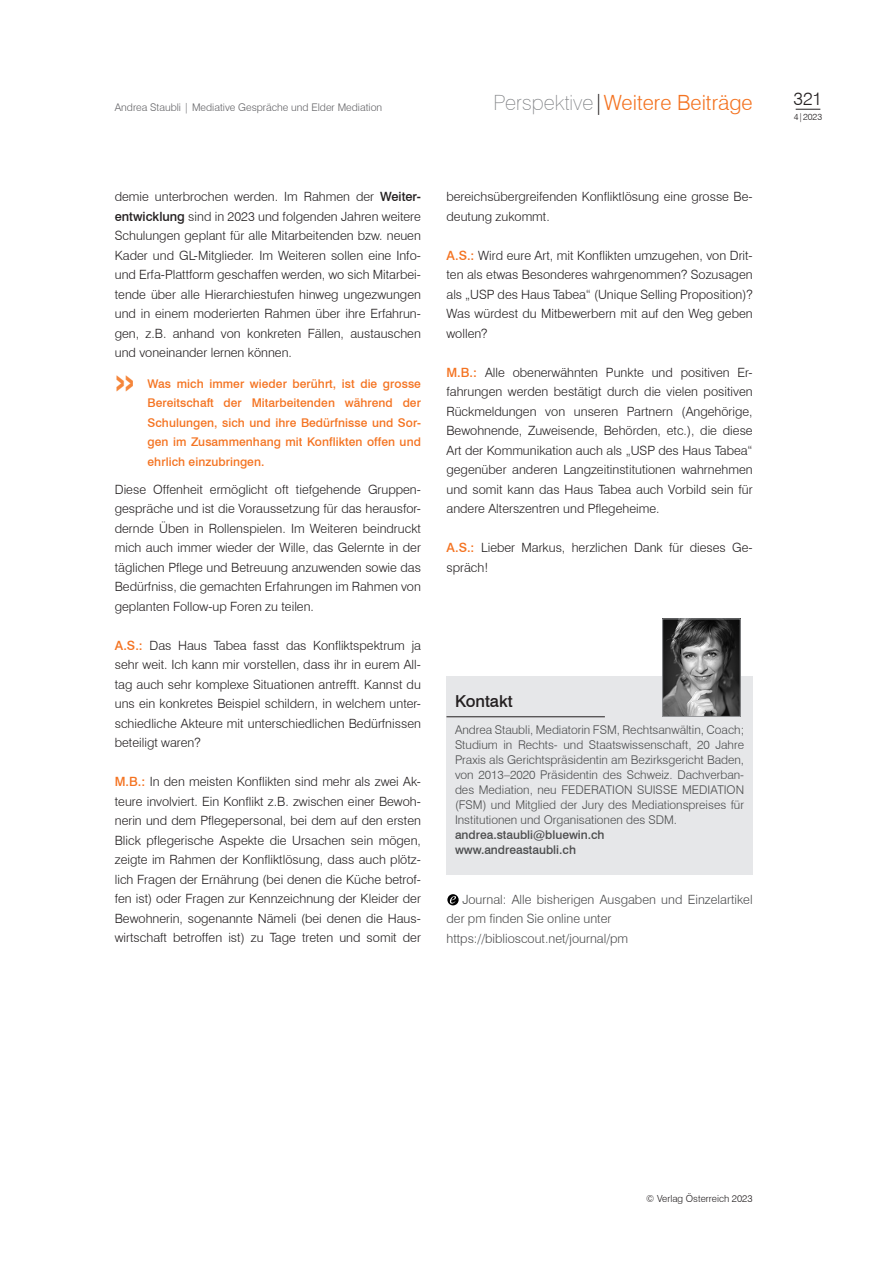
<style>
.page{position:relative;width:893px;height:1263px;background:#fff}
.page>*{position:absolute;margin:0;border:0;box-sizing:border-box;transform-origin:0 0}
.t1{font:500 45px "Swiss 721 BT";color:#f5863b}
.t2{font:300 21px "Swiss 721 BT";color:#f47321}
.t3{font:300 18px "Swiss 721 BT";color:#231f20}
.t4{font:500 16.5px "Swiss 721 BT";color:#231f20}
.t5{font:300 12.75px/19.5px "Swiss 721 BT";color:#231f20;text-align:justify}
.t6{font:300 12.75px/19.5px "Swiss 721 BT";color:#4b4c4d}
.t7{font:300 12px/15px "Swiss 721 BT";color:#4b4c4d;text-align:justify}
.t8{font:500 12px/19.5px "Swiss 721 BT";letter-spacing:.005em;color:#f47321;text-align:justify}
.t9{font:500 12px "Swiss 721 BT";color:#4b4c4d}
.t10{font:300 10.5px "Swiss 721 BT";color:#636366}
.t11{font:300 9.75px "Swiss 721 BT";color:#231f20}
.t12{font:300 9px "Swiss 721 BT";color:#231f20}
.s1{font-weight:100;color:#808285}
.s2{color:#231f20}
.s3{font-weight:500}
.s4{font-weight:500;color:#f47321}
</style>
<div class="page">
<svg style="left:796px;top:109px;width:24px;height:1px"></svg>
<div style="left:446px;top:676px;width:307px;height:198px;background:#e6e7e9"></div>
<hr style="left:446px;top:716px;width:159px;height:1px;background:#231f20">
<svg style="left:447px;top:894px;width:12px;height:11px"></svg>
<svg style="left:450px;top:896px;width:6px;height:7px"></svg>
<img style="left:664px;top:620px;width:75px;height:95px">
<div style="left:662px;top:618px;width:79px;height:99px;border:1px solid #939598"></div>
<p class="t10" style="left:115px;top:100px;width:269px">Andrea Staubli | Mediative Gespräche und Elder Mediation</p>
<h2 class="t2" style="left:494px;top:89px;width:260px"><span class="s1">Perspektive</span><span class="s2">|</span>Weitere Beiträge</h2>
<h3 class="t3" style="left:793px;top:88px;width:30px">321</h3>
<p class="t12" style="left:794px;top:111px;width:30px">4|2023</p>
<p class="t5" style="left:115px;top:187px;width:308px">demie unterbrochen werden. Im Rahmen der <span class="s3">Weiter&shy;entwicklung</span> sind in 2023 und folgenden Jahren weitere Schulungen geplant für alle Mitarbeitenden bzw. neuen Kader und GL-Mitglieder. Im Weiteren sollen eine Info&shy;und Erfa-Plattform geschaffen werden, wo sich Mitarbei&shy;tende über alle Hierarchiestufen hinweg ungezwungen und in einem moderierten Rahmen über ihre Erfahrun&shy;gen, z.B. anhand von konkreten Fällen, austauschen und voneinander lernen können.</p>
<p class="t1" style="left:115px;top:352px;width:22px">»</p>
<p class="t8" style="left:148px;top:374px;width:275px">Was mich immer wieder berührt, ist die grosse Bereitschaft der Mitarbeitenden während der Schulungen, sich und ihre Bedürfnisse und Sor&shy;gen im Zusammenhang mit Konflikten offen und ehrlich einzubringen.</p>
<p class="t5" style="left:115px;top:479px;width:308px">Diese Offenheit ermöglicht oft tiefgehende Gruppen&shy;gespräche und ist die Voraussetzung für das herausfor&shy;dernde Üben in Rollenspielen. Im Weiteren beindruckt mich auch immer wieder der Wille, das Gelernte in der täglichen Pflege und Betreuung anzuwenden sowie das Bedürfniss, die gemachten Erfahrungen im Rahmen von geplanten Follow-up Foren zu teilen.</p>
<p class="t5" style="left:115px;top:635px;width:308px"><span class="s4">A.S.:</span> Das Haus Tabea fasst das Konfliktspektrum ja sehr weit. Ich kann mir vorstellen, dass ihr in eurem All&shy;tag auch sehr komplexe Situationen antrefft. Kannst du uns ein konkretes Beispiel schildern, in welchem unter&shy;schiedliche Akteure mit unterschiedlichen Bedürfnissen beteiligt waren?</p>
<p class="t5" style="left:115px;top:772px;width:308px"><span class="s4">M.B.:</span> In den meisten Konflikten sind mehr als zwei Ak&shy;teure involviert. Ein Konflikt z.B. zwischen einer Bewoh&shy;nerin und dem Pflegepersonal, bei dem auf den ersten Blick pflegerische Aspekte die Ursachen sein mögen, zeigte im Rahmen der Konfliktlösung, dass auch plötz&shy;lich Fragen der Ernährung (bei denen die Küche betrof&shy;fen ist) oder Fragen zur Kennzeichnung der Kleider der Bewohnerin, sogenannte Nämeli (bei denen die Haus&shy;wirtschaft betroffen ist) zu Tage treten und somit der</p>
<p class="t5" style="left:446px;top:187px;width:308px">bereichsübergreifenden Konfliktlösung eine grosse Be&shy;deutung zukommt.</p>
<p class="t5" style="left:446px;top:245px;width:308px"><span class="s4">A.S.:</span> Wird eure Art, mit Konflikten umzugehen, von Drit&shy;ten als etwas Besonderes wahrgenommen? Sozusagen als „USP des Haus Tabea“ (Unique Selling Proposition)?<br>Was würdest du Mitbewerbern mit auf den Weg geben wollen?</p>
<p class="t5" style="left:446px;top:362px;width:308px"><span class="s4">M.B.:</span> Alle obenerwähnten Punkte und positiven Er&shy;fahrungen werden bestätigt durch die vielen positiven Rückmeldungen von unseren Partnern (Angehörige, Bewohnende, Zuweisende, Behörden, etc.), die diese Art der Kommunikation auch als „USP des Haus Tabea“ gegenüber anderen Langzeitinstitutionen wahrnehmen und somit kann das Haus Tabea auch Vorbild sein für andere Alterszentren und Pflegeheime.</p>
<p class="t5" style="left:446px;top:538px;width:308px"><span class="s4">A.S.:</span> Lieber Markus, herzlichen Dank für dieses Ge&shy;spräch!</p>
<p class="t4" style="left:455px;top:691px;width:59px">Kontakt</p>
<p class="t7" style="left:455px;top:722px;width:291px">Andrea Staubli, Mediatorin FSM, Rechtsanwältin, Coach; Studium in Rechts- und Staatswissenschaft, 20 Jahre Praxis als Gerichtspräsidentin am Bezirksgericht Baden, von 2013–2020 Präsidentin des Schweiz. Dachverban&shy;des Mediation, neu FEDERATION SUISSE MEDIATION (FSM) und Mitglied der Jury des Mediationspreises für Institutionen und Organisationen des SDM.</p>
<p class="t9" style="left:455px;top:828px;width:151px">andrea.staubli@bluewin.ch</p>
<p class="t9" style="left:455px;top:843px;width:122px">www.andreastaubli.ch</p>
<p class="t6" style="left:446px;top:889px;width:308px;text-indent:16px">Journal: Alle bisherigen Ausgaben und Einzelartikel der pm finden Sie online unter</p>
<p class="t6" style="left:446px;top:928px;width:183px">https://biblioscout.net/journal/pm</p>
<p class="t11" style="left:646px;top:1193px;width:108px">© Verlag Österreich 2023</p>
</div>
